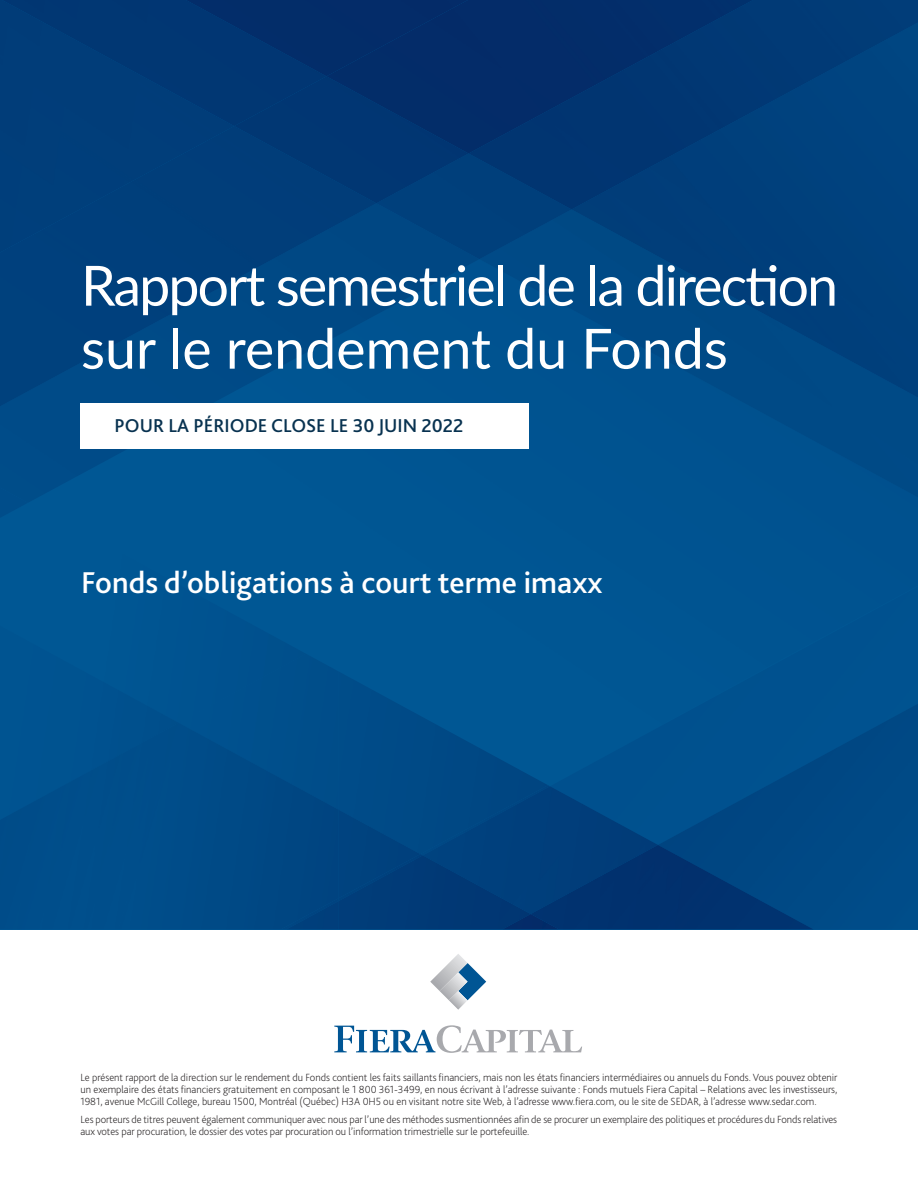
<style>
.page{position:relative;width:918px;height:1188px;background:#fff}
.page>*{position:absolute;margin:0;border:0;box-sizing:border-box;transform-origin:0 0}
.t1{font:55.5px/63px "Lato";letter-spacing:-.035em;color:#fff}
.Fund{font:500 31.5px "Bliss 2";color:#fff}
.Date{font:500 19.5px "Bliss 2";color:#083250}
.Legal_note{font:200 10.8px/12px "Bliss 2";letter-spacing:-.01em;color:#231f20;text-align:justify}
</style>
<div class="page">
<svg style="left:430px;top:954px;width:56px;height:56px"></svg>
<svg style="left:334px;top:1025px;width:248px;height:28px"></svg>
<img style="left:423px;top:786px;width:235px;height:69px">
<div style="left:338px;top:855px;width:193px;height:74px;background:#013b78"></div>
<img style="left:658px;top:785px;width:260px;height:144px">
<img style="left:531px;top:845px;width:283px;height:84px">
<img style="left:502px;top:914px;width:57px;height:15px">
<div style="left:479px;top:497px;width:439px;height:288px;background:#005390"></div>
<img style="left:0;top:503px;width:548px;height:351px">
<img style="left:0;top:626px;width:420px;height:272px">
<img style="left:306px;top:636px;width:32px;height:18px">
<div style="left:179px;top:654px;width:159px;height:69px;background:#00508e"></div>
<div style="left:0;top:723px;width:338px;height:206px;background:#004d8a"></div>
<img style="left:0;top:259px;width:479px;height:244px">
<img style="left:0;top:488px;width:28px;height:30px">
<img style="left:0;top:203px;width:376px;height:203px">
<div style="left:0;top:0;width:234px;height:253px;background:#003e7b"></div>
<img style="left:479px;top:259px;width:439px;height:238px">
<div style="left:376px;top:203px;width:196px;height:56px;background:#004682"></div>
<div style="left:234px;top:126px;width:235px;height:77px;background:#013d79"></div>
<div style="left:2px;top:0;width:324px;height:126px;background:#013774"></div>
<img style="left:572px;top:209px;width:346px;height:189px">
<img style="left:469px;top:0;width:449px;height:209px">
<div style="left:326px;top:0;width:427px;height:153px;background:#01326f"></div>
<img style="left:186px;top:0;width:282px;height:76px">
<div style="left:80px;top:403px;width:449px;height:46px;background:#fff"></div>
<p class="t1" style="left:81px;top:252px;width:759px">Rapport semestriel de la direction sur le rendement du Fonds</p>
<p class="Date" style="left:115px;top:414px;width:350px">POUR LA PÉRIODE CLOSE LE 30 JUIN 2022</p>
<p class="Fund" style="left:81px;top:563px;width:523px">Fonds d’obligations à court terme imaxx</p>
<p class="Legal_note" style="left:80px;top:1072px;width:759px">Le présent rapport de la direction sur le rendement du Fonds contient les faits saillants financiers, mais non les états financiers intermédiaires ou annuels du Fonds. Vous pouvez obtenir un exemplaire des états financiers gratuitement en composant le 1 800 361-3499, en nous écrivant à l’adresse suivante : Fonds mutuels Fiera Capital – Relations avec les investisseurs, 1981, avenue McGill College, bureau 1500, Montréal (Québec) H3A 0H5 ou en visitant notre site Web, à l’adresse www.fiera.com, ou le site de SEDAR, à l’adresse www.sedar.com.</p>
<p class="Legal_note" style="left:80px;top:1114px;width:758px">Les porteurs de titres peuvent également communiquer avec nous par l’une des méthodes susmentionnées afin de se procurer un exemplaire des politiques et procédures du Fonds relatives aux votes par procuration, le dossier des votes par procuration ou l’information trimestrielle sur le portefeuille.</p>
</div>
